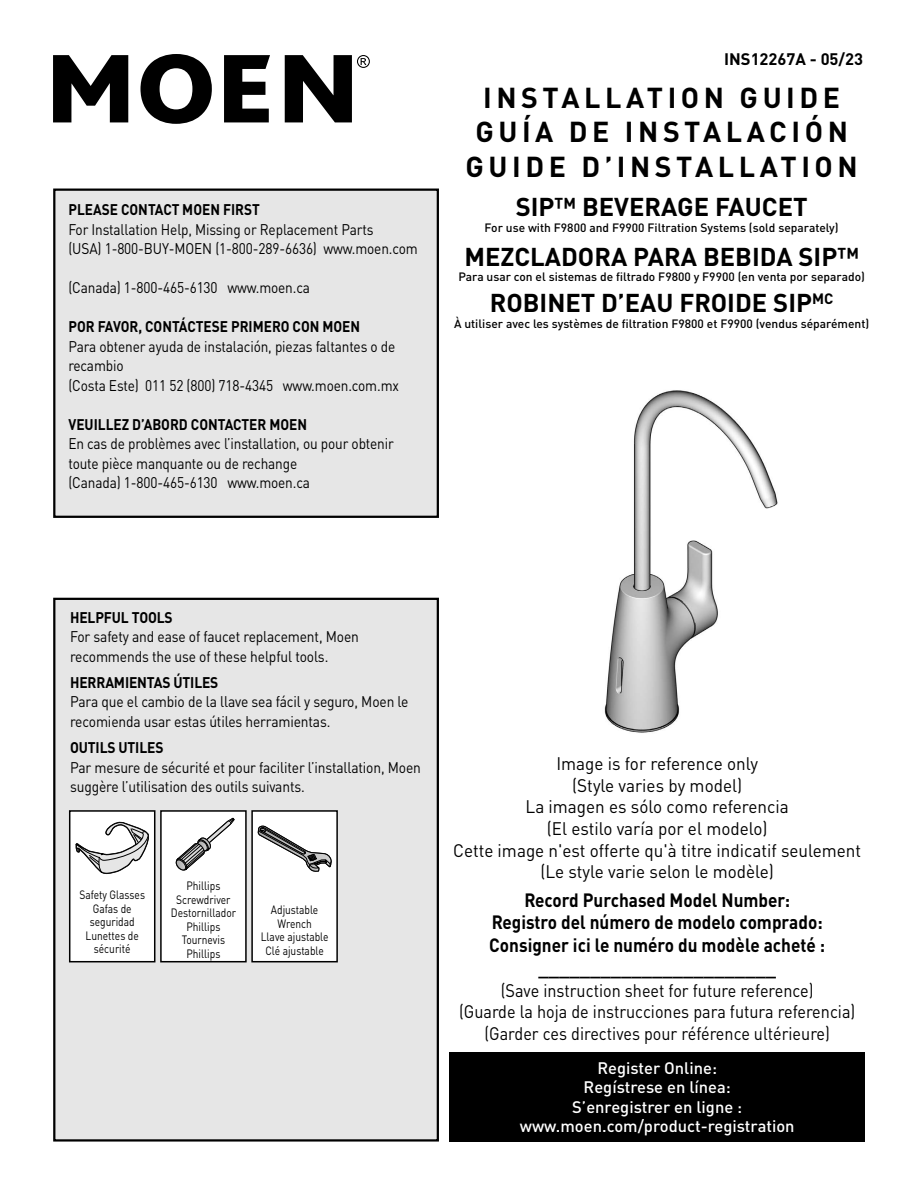
<style>
.page{position:relative;width:918px;height:1188px;background:#fff}
.page>*{position:absolute;margin:0;border:0;box-sizing:border-box;transform-origin:0 0}
.t1{font:700 28.5px "DIN Pro";letter-spacing:.16em;color:#000}
.Description_Content{font:700 25.5px "DIN Pro";color:#000}
.t2{font:700 19.05px "DIN Pro";color:#000;scale:.9 1}
.t3{font:18px "DIN Pro";color:#000;scale:.95 1}
.t4{font:18px "DIN Pro";color:#000;scale:.9 1}
.t5{font:500 16.5px "DIN Pro";color:#fff}
.t6{font:700 16.5px "DIN Pro";color:#000}
.t7{font:15.3px/19.5px "DIN Pro";letter-spacing:-.01em;color:#000;scale:.89 1}
.t8{font:15.3px/19.5px "DIN Pro";letter-spacing:-.01em;color:#000;scale:.9 1}
.Description_Content-2{font:500 12px "DIN Pro";color:#000}
.Tools{font:12px/13.5px "DIN Pro";color:#000;text-align:center;scale:.85 1}
.s1{font-weight:700}
</style>
<div class="page">
<div style="left:54px;top:599px;width:384px;height:541px;background:#e6e6e6"></div>
<div style="left:53px;top:598px;width:386px;height:544px;border:2px solid #000"></div>
<img style="left:604px;top:390px;width:174px;height:343px">
<div style="left:54px;top:190px;width:384px;height:327px;background:#e6e6e6"></div>
<div style="left:53px;top:189px;width:386px;height:329px;border:2px solid #000"></div>
<div style="left:450px;top:1052px;width:415px;height:90px;background:#000"></div>
<svg style="left:53px;top:55px;width:75px;height:67px"></svg>
<svg style="left:140px;top:54px;width:72px;height:70px"></svg>
<svg style="left:224px;top:55px;width:46px;height:67px"></svg>
<svg style="left:285px;top:55px;width:85px;height:67px"></svg>
<div style="left:252px;top:811px;width:85px;height:151px;background:#fff"></div>
<svg style="left:257px;top:825px;width:75px;height:47px"></svg>
<div style="left:251px;top:810px;width:87px;height:152px;border:2px solid #000"></div>
<div style="left:70px;top:811px;width:85px;height:151px;background:#fff"></div>
<svg style="left:75px;top:821px;width:74px;height:53px"></svg>
<div style="left:69px;top:810px;width:86px;height:152px;border:2px solid #000"></div>
<div style="left:161px;top:811px;width:85px;height:151px;background:#fff"></div>
<svg style="left:175px;top:817px;width:60px;height:54px"></svg>
<div style="left:160px;top:810px;width:87px;height:152px;border:2px solid #000"></div>
<p class="t7" style="left:68px;top:200px;width:394px"><span class="s1">PLEASE CONTACT MOEN FIRST<br></span>For Installation Help, Missing or Replacement Parts<br>(USA) 1-800-BUY-MOEN (1-800-289-6636) www.moen.com</p>
<p class="t7" style="left:68px;top:278px;width:273px">(Canada) 1-800-465-6130 www.moen.ca</p>
<p class="t7" style="left:68px;top:317px;width:373px"><span class="s1">POR FAVOR, CONTÁCTESE PRIMERO CON MOEN<br></span>Para obtener ayuda de instalación, piezas faltantes o de recambio<br>(Costa Este) 011 52 (800) 718-4345 www.moen.com.mx</p>
<p class="t7" style="left:68px;top:414px;width:367px"><span class="s1">VEUILLEZ D’ABORD CONTACTER MOEN<br></span>En cas de problèmes avec l’installation, ou pour obtenir toute pièce manquante ou de rechange<br>(Canada) 1-800-465-6130 www.moen.ca</p>
<p class="t6" style="left:724px;top:46px;width:141px">INS12267A - 05/23</p>
<p class="t1" style="left:483px;top:76px;width:358px">INSTALLATION GUIDE</p>
<p class="t1" style="left:475px;top:110px;width:374px">GUÍA DE INSTALACIÓN</p>
<p class="t1" style="left:466px;top:144px;width:394px">GUIDE D’INSTALLATION</p>
<p class="Description_Content" style="left:516px;top:187px;width:293px">SIP™ BEVERAGE FAUCET</p>
<p class="Description_Content-2" style="left:485px;top:219px;width:356px">For use with F9800 and F9900 Filtration Systems (sold separately)</p>
<p class="Description_Content" style="left:464px;top:237px;width:396px">MEZCLADORA PARA BEBIDA SIP™</p>
<p class="Description_Content-2" style="left:458px;top:269px;width:408px">Para usar con el sistemas de filtrado F9800 y F9900 (en venta por separado)</p>
<p class="Description_Content" style="left:490px;top:283px;width:345px">ROBINET D’EAU FROIDE SIP<sup>MC</sup></p>
<p class="Description_Content-2" style="left:454px;top:315px;width:417px">À utiliser avec les systèmes de filtration F9800 et F9900 (vendus séparément)</p>
<p class="t8" style="left:70px;top:607px;width:322px"><span class="s1">HELPFUL TOOLS<br></span>For safety and ease of faucet replacement, Moen recommends the use of these helpful tools.</p>
<p class="t8" style="left:70px;top:672px;width:377px"><span class="s1">HERRAMIENTAS ÚTILES<br></span>Para que el cambio de la llave sea fácil y seguro, Moen le recomienda usar estas útiles herramientas.</p>
<p class="t8" style="left:70px;top:737px;width:391px"><span class="s1">OUTILS UTILES<br></span>Par mesure de sécurité et pour faciliter l’installation, Moen suggère l’utilisation des outils suivants.</p>
<p class="Tools" style="left:79px;top:888px;width:79px">Safety Glasses</p>
<p class="Tools" style="left:93px;top:901px;width:47px">Gafas de</p>
<p class="Tools" style="left:90px;top:915px;width:55px">seguridad</p>
<p class="Tools" style="left:86px;top:928px;width:64px">Lunettes de sécurité</p>
<p class="Tools" style="left:186px;top:879px;width:41px">Phillips</p>
<p class="Tools" style="left:176px;top:892px;width:65px">Screwdriver</p>
<p class="Tools" style="left:171px;top:906px;width:78px">Destornillador<br>Phillips</p>
<p class="Tools" style="left:182px;top:933px;width:53px">Tournevis</p>
<p class="Tools" style="left:186px;top:946px;width:41px">Phillips</p>
<p class="Tools" style="left:271px;top:902px;width:57px">Adjustable<br>Wrench</p>
<p class="Tools" style="left:261px;top:929px;width:81px">Llave ajustable</p>
<p class="Tools" style="left:265px;top:943px;width:70px">Clé ajustable</p>
<p class="t3" style="left:556px;top:751px;width:214px">Image is for reference only</p>
<p class="t3" style="left:572px;top:773px;width:181px">(Style varies by model)</p>
<p class="t3" style="left:526px;top:795px;width:279px">La imagen es sólo como referencia</p>
<p class="t3" style="left:547px;top:816px;width:234px">(El estilo varía por el modelo)</p>
<p class="t3" style="left:453px;top:838px;width:431px">Cette image n'est offerte qu'à titre indicatif seulement</p>
<p class="t3" style="left:540px;top:859px;width:247px">(Le style varie selon le modèle)</p>
<p class="t2" style="left:524px;top:885px;width:297px">Record Purchased Model Number:</p>
<p class="t2" style="left:492px;top:908px;width:369px">Registro del número de modelo comprado:</p>
<p class="t2" style="left:489px;top:931px;width:375px">Consigner ici le numéro du modèle acheté :</p>
<p class="t2" style="left:538px;top:953px;width:266px">_______________________</p>
<p class="t4" style="left:501px;top:978px;width:349px">(Save instruction sheet for future reference)</p>
<p class="t4" style="left:459px;top:1000px;width:442px">(Guarde la hoja de instrucciones para futura referencia)</p>
<p class="t4" style="left:484px;top:1021px;width:386px">(Garder ces directives pour référence ultérieure)</p>
<p class="t5" style="left:597px;top:1057px;width:121px">Register Online:</p>
<p class="t5" style="left:584px;top:1076px;width:149px">Regístrese en línea:</p>
<p class="t5" style="left:572px;top:1096px;width:171px">S’enregistrer en ligne :</p>
<p class="t5" style="left:520px;top:1115px;width:276px">www.moen.com/product-registration</p>
</div>
